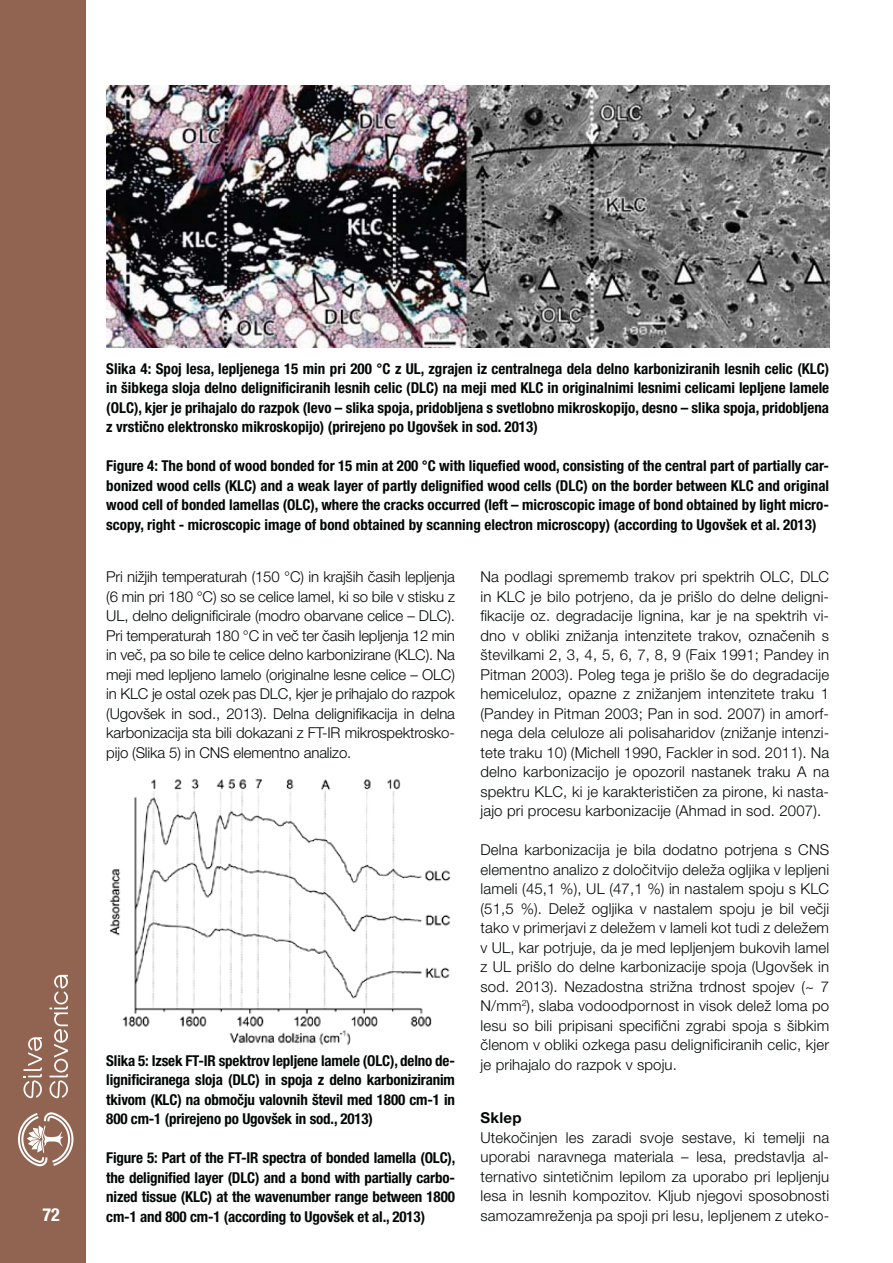
<style>
.page{position:relative;width:893px;height:1263px;background:#fff}
.page>*{position:absolute;margin:0;border:0;box-sizing:border-box;transform-origin:0 0}
.t1{font:700 condensed 18px "Helvetica Neue LT Pro";color:#fff}
.t2{font:300 15px/19.5px "Helvetica Neue LT Pro";letter-spacing:.01em;color:#030806;text-align:justify}
.t3{font:700 condensed 15px/19.5px "Helvetica Neue LT Pro";color:#030806;text-align:justify}
.t4{font:700 15px "Helvetica Neue LT Pro";letter-spacing:.02em;color:#030806}
</style>
<div class="page">
<div style="left:0;top:0;width:85px;height:1263px;background:#906451"></div>
<svg style="left:23px;top:1037px;width:19px;height:61px"></svg>
<svg style="left:18px;top:1112px;width:55px;height:54px"></svg>
<svg style="left:50px;top:975px;width:18px;height:123px"></svg>
<img style="left:106px;top:85px;width:723px;height:263px">
<img style="left:110px;top:779px;width:341px;height:266px">
<p class="t1" style="left:43px;top:1208px;width:19px">72</p>
<p class="t3" style="left:106px;top:360px;width:724px">Slika 4: Spoj lesa, lepljenega 15 min pri 200 °C z UL, zgrajen iz centralnega dela delno karboniziranih lesnih celic (KLC) in šibkega sloja delno delignificiranih lesnih celic (DLC) na meji med KLC in originalnimi lesnimi celicami lepljene lamele (OLC), kjer je prihajalo do razpok (levo – slika spoja, pridobljena s svetlobno mikroskopijo, desno – slika spoja, pridobljena z vrstično elektronsko mikroskopijo) (prirejeno po Ugovšek in sod. 2013)</p>
<p class="t3" style="left:106px;top:458px;width:724px">Figure 4: The bond of wood bonded for 15 min at 200 °C with liquefied wood, consisting of the central part of partially car&shy;bonized wood cells (KLC) and a weak layer of partly delignified wood cells (DLC) on the border between KLC and original wood cell of bonded lamellas (OLC), where the cracks occurred (left – microscopic image of bond obtained by light micro&shy;scopy, right - microscopic image of bond obtained by scanning electron microscopy) (according to Ugovšek et al. 2013)</p>
<p class="t2" style="left:106px;top:568px;width:350px">Pri nižjih temperaturah (150 °C) in krajših časih lepljenja (6 min pri 180 °C) so se celice lamel, ki so bile v stisku z UL, delno delignificirale (modro obarvane celice – DLC).<br>Pri temperaturah 180 °C in več ter časih lepljenja 12 min in več, pa so bile te celice delno karbonizirane (KLC). Na meji med lepljeno lamelo (originalne lesne celice – OLC) in KLC je ostal ozek pas DLC, kjer je prihajalo do razpok (Ugovšek in sod., 2013). Delna delignifikacija in delna karbonizacija sta bili dokazani z FT-IR mikrospektrosko&shy;pijo (Slika 5) in CNS elementno analizo.</p>
<p class="t2" style="left:480px;top:569px;width:350px">Na podlagi sprememb trakov pri spektrih OLC, DLC in KLC je bilo potrjeno, da je prišlo do delne deligni&shy;fikacije oz. degradacije lignina, kar je na spektrih vi&shy;dno v obliki znižanja intenzitete trakov, označenih s številkami 2, 3, 4, 5, 6, 7, 8, 9 (Faix 1991; Pandey in Pitman 2003). Poleg tega je prišlo še do degradacije hemiceluloz, opazne z znižanjem intenzitete traku 1 (Pandey in Pitman 2003; Pan in sod. 2007) in amorf&shy;nega dela celuloze ali polisaharidov (znižanje intenzi&shy;tete traku 10) (Michell 1990, Fackler in sod. 2011). Na delno karbonizacijo je opozoril nastanek traku A na spektru KLC, ki je karakterističen za pirone, ki nasta&shy;jajo pri procesu karbonizacije (Ahmad in sod. 2007).</p>
<p class="t2" style="left:480px;top:842px;width:350px">Delna karbonizacija je bila dodatno potrjena s CNS elementno analizo z določitvijo deleža ogljika v lepljeni lameli (45,1 %), UL (47,1 %) in nastalem spoju s KLC (51,5 %). Delež ogljika v nastalem spoju je bil večji tako v primerjavi z deležem v lameli kot tudi z deležem v UL, kar potrjuje, da je med lepljenjem bukovih lamel z UL prišlo do delne karbonizacije spoja (Ugovšek in sod. 2013). Nezadostna strižna trdnost spojev (~ 7<br>N/mm<sup>2</sup>), slaba vodoodpornost in visok delež loma po lesu so bili pripisani specifični zgrabi spoja s šibkim členom v obliki ozkega pasu delignificiranih celic, kjer je prihajalo do razpok v spoju.</p>
<p class="t4" style="left:480px;top:1109px;width:43px">Sklep</p>
<p class="t2" style="left:480px;top:1129px;width:350px">Utekočinjen les zaradi svoje sestave, ki temelji na uporabi naravnega materiala – lesa, predstavlja al&shy;ternativo sintetičnim lepilom za uporabo pri lepljenju lesa in lesnih kompozitov. Kljub njegovi sposobnosti samozamreženja pa spoji pri lesu, lepljenem z uteko-</p>
<p class="t3" style="left:106px;top:1052px;width:350px">Slika 5: Izsek FT-IR spektrov lepljene lamele (OLC), delno de&shy;lignificiranega sloja (DLC) in spoja z delno karboniziranim tkivom (KLC) na območju valovnih števil med 1800 cm-1 in 800 cm-1 (prirejeno po Ugovšek in sod., 2013)</p>
<p class="t3" style="left:106px;top:1149px;width:351px">Figure 5: Part of the FT-IR spectra of bonded lamella (OLC), the delignified layer (DLC) and a bond with partially carbo&shy;nized tissue (KLC) at the wavenumber range between 1800 cm-1 and 800 cm-1 (according to Ugovšek et al., 2013)</p>
</div>
